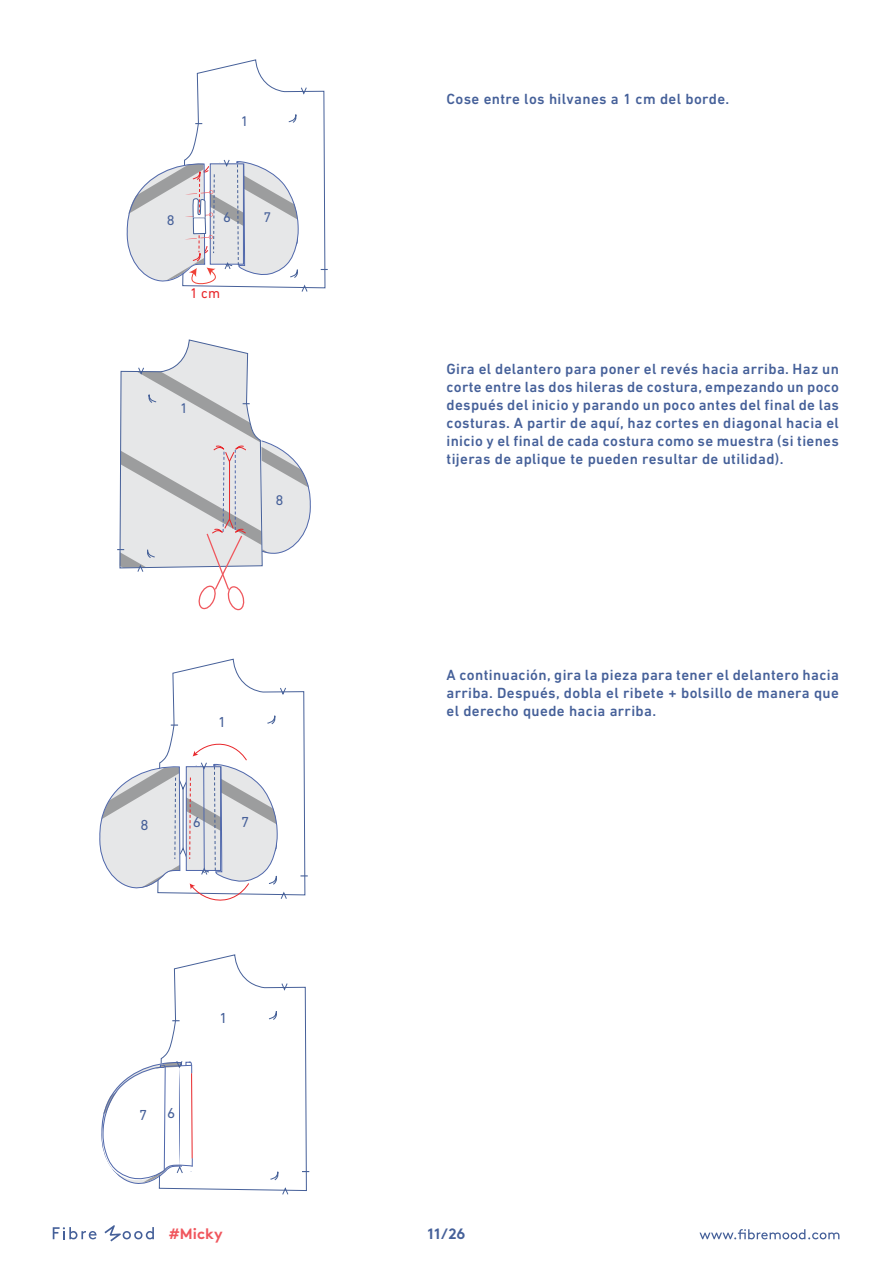
<style>
.page{position:relative;width:893px;height:1263px;background:#fff}
.page>*{position:absolute;margin:0;border:0;box-sizing:border-box;transform-origin:0 0}
.t1{font:500 15px/18px "DIN Next LT Pro";letter-spacing:.025em;color:#456099;text-align:justify}
.t2{font:700 15px "Brown";color:#f0565d}
.t3{font:700 15px "Brown";color:#456099}
.t4{font:14.7px "DIN Next LT Pro";color:#466099}
.t5{font:14.25px "DIN Next LT Pro";color:#466099}
.t6{font:14.25px "DIN Next LT Pro";color:#e8262a}
</style>
<div class="page">
<svg style="left:699px;top:1229px;width:140px;height:10px"></svg>
<svg style="left:53px;top:1227px;width:44px;height:12px"></svg>
<svg style="left:104px;top:1225px;width:50px;height:16px"></svg>
<svg style="left:126px;top:59px;width:202px;height:233px"></svg>
<svg style="left:99px;top:658px;width:210px;height:537px"></svg>
<svg style="left:117px;top:339px;width:194px;height:272px"></svg>
<p class="t5" style="left:241px;top:113px;width:9px">1</p>
<p class="t5" style="left:167px;top:212px;width:9px">8</p>
<p class="t5" style="left:223px;top:209px;width:9px">6</p>
<p class="t5" style="left:263px;top:209px;width:9px">7</p>
<p class="t6" style="left:190px;top:285px;width:31px">1 cm</p>
<p class="t5" style="left:180px;top:400px;width:9px">1</p>
<p class="t4" style="left:141px;top:816px;width:10px">8</p>
<p class="t4" style="left:218px;top:714px;width:10px">1</p>
<p class="t4" style="left:193px;top:814px;width:10px">6</p>
<p class="t4" style="left:241px;top:814px;width:10px">7</p>
<p class="t4" style="left:220px;top:1009px;width:10px">1</p>
<p class="t4" style="left:139px;top:1106px;width:10px">7</p>
<p class="t4" style="left:167px;top:1104px;width:10px">6</p>
<p class="t4" style="left:143px;top:1112px;width:10px">8</p>
<p class="t1" style="left:446px;top:89px;width:284px">Cose entre los hilvanes a 1 cm del borde.</p>
<p class="t1" style="left:446px;top:359px;width:394px">Gira el delantero para poner el revés hacia arriba. Haz un corte entre las dos hileras de costura, empezando un poco después del inicio y parando un poco antes del final de las costuras. A partir de aquí, haz cortes en diagonal hacia el inicio y el final de cada costura como se muestra (si tienes tijeras de aplique te pueden resultar de utilidad).</p>
<p class="t1" style="left:446px;top:665px;width:394px">A continuación, gira la pieza para tener el delantero hacia arriba. Después, dobla el ribete + bolsillo de manera que el derecho quede hacia arriba.</p>
<p class="t2" style="left:169px;top:1222px;width:55px">#Micky</p>
<p class="t3" style="left:428px;top:1221px;width:39px">11/26</p>
</div>
